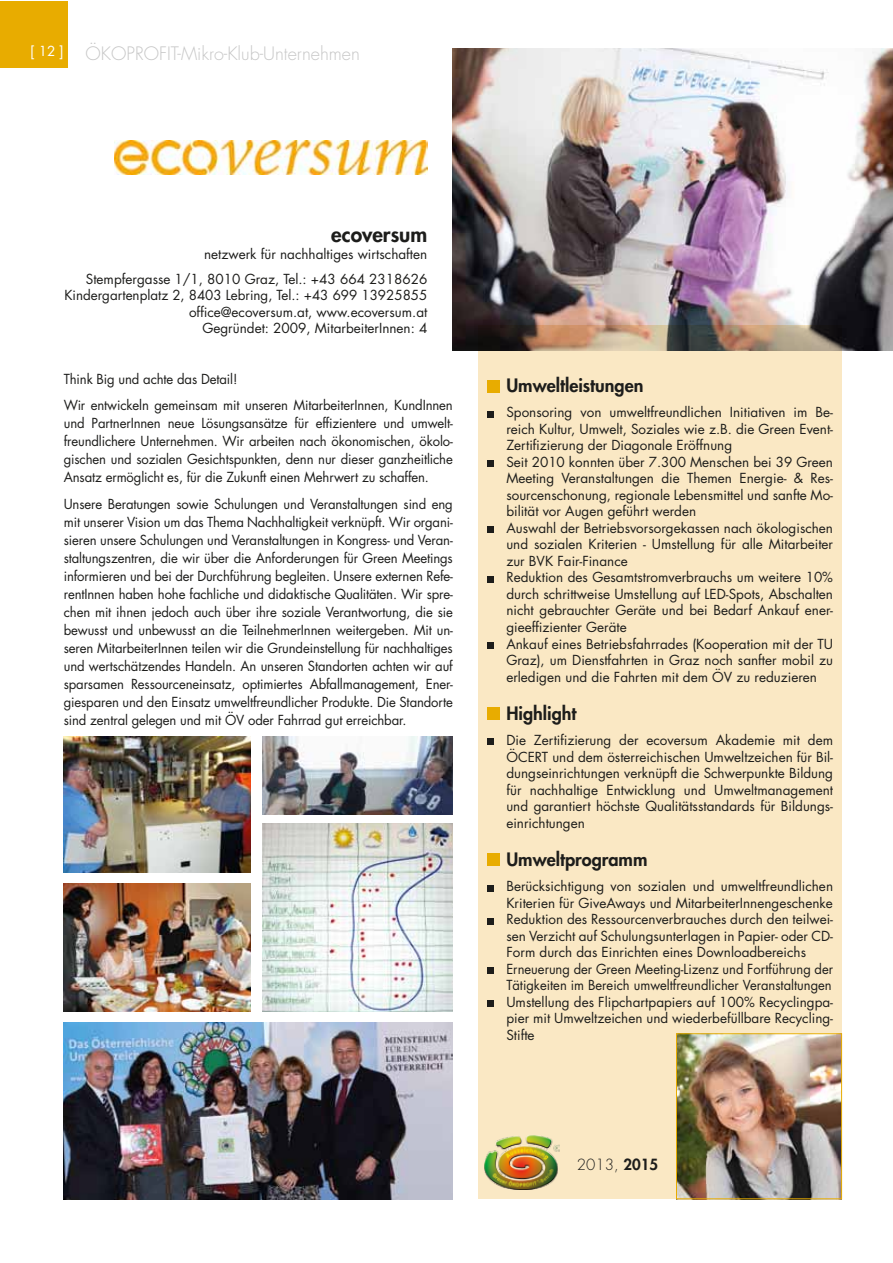
<style>
.page{position:relative;width:893px;height:1263px;background:#fff}
.page>*{position:absolute;margin:0;border:0;box-sizing:border-box;transform-origin:0 0}
.t1{font:800 21px "Futura";color:#1d1d1b}
.t2{font:800 18px "Futura";color:#1d1d1b}
.t3{font:300 18px "Futura";color:#c6c6c6}
.t4{font:300 15px "Futura";color:#1d1d1b}
.t5{font:13.5px/16.5px "Futura";color:#1d1d1b}
.s1{font-weight:800}
</style>
<div class="page">
<div style="left:0;top:1px;width:68px;height:67px;background:#e8ac00"></div>
<img style="left:453px;top:49px;width:439px;height:302px">
<div style="left:478px;top:325px;width:364px;height:874px;background:#fae8c4"></div>
<img style="left:678px;top:1035px;width:162px;height:162px">
<div style="left:676px;top:1033px;width:166px;height:166px;border:1px solid #e8ac00"></div>
<img style="left:485px;top:1135px;width:75px;height:54px">
<div style="left:487px;top:380px;width:13px;height:12px;background:#e8ac00"></div>
<div style="left:487px;top:411px;width:7px;height:6px;background:#1d1d1b"></div>
<div style="left:487px;top:461px;width:7px;height:6px;background:#1d1d1b"></div>
<div style="left:487px;top:527px;width:7px;height:6px;background:#1d1d1b"></div>
<div style="left:487px;top:576px;width:7px;height:6px;background:#1d1d1b"></div>
<div style="left:487px;top:642px;width:7px;height:6px;background:#1d1d1b"></div>
<div style="left:487px;top:707px;width:13px;height:13px;background:#e8ac00"></div>
<div style="left:487px;top:739px;width:7px;height:6px;background:#1d1d1b"></div>
<div style="left:487px;top:853px;width:13px;height:13px;background:#e8ac00"></div>
<div style="left:487px;top:885px;width:7px;height:6px;background:#1d1d1b"></div>
<div style="left:487px;top:918px;width:7px;height:6px;background:#1d1d1b"></div>
<div style="left:487px;top:967px;width:7px;height:7px;background:#1d1d1b"></div>
<div style="left:487px;top:1000px;width:7px;height:7px;background:#1d1d1b"></div>
<img style="left:263px;top:823px;width:190px;height:188px">
<img style="left:64px;top:883px;width:187px;height:128px">
<img style="left:64px;top:1023px;width:389px;height:176px">
<img style="left:115px;top:140px;width:312px;height:35px">
<img style="left:263px;top:737px;width:190px;height:77px">
<img style="left:64px;top:737px;width:187px;height:135px">
<h2 class="t3" style="left:30px;top:41px;width:331px"><sup>[</sup> <sup>12</sup> <sup>]</sup> ÖKOPROFIT-Mikro-Klub-Unternehmen</h2>
<h1 class="t1" style="left:331px;top:220px;width:98px">ecoversum</h1>
<p class="t5" style="left:86px;top:241px;width:343px;line-height:25px;text-align:right">netzwerk für nachhaltiges wirtschaften<br>Stempfergasse 1/1, 8010 Graz, Tel.: +43 664 2318626</p>
<p class="t5" style="left:64px;top:287px;width:364px;text-align:right">Kindergartenplatz 2, 8403 Lebring, Tel.: +43 699 13925855 office@ecoversum.at, www.ecoversum.at<br>Gegründet: 2009, MitarbeiterInnen: 4</p>
<p class="t5" style="left:64px;top:365px;width:391px;line-height:26.5px">Think Big und achte das Detail!<br>Wir entwickeln gemeinsam mit unseren MitarbeiterInnen, KundInnen</p>
<p class="t5" style="left:64px;top:414px;width:391px;line-height:18px;text-align:justify">und PartnerInnen neue Lösungsansätze für effizientere und umwelt&shy;freundlichere Unternehmen. Wir arbeiten nach ökonomischen, ökolo&shy;gischen und sozialen Gesichtspunkten, denn nur dieser ganzheitliche Ansatz ermöglicht es, für die Zukunft einen Mehrwert zu schaffen.</p>
<p class="t5" style="left:64px;top:495px;width:391px;line-height:18px;text-align:justify">Unsere Beratungen sowie Schulungen und Veranstaltungen sind eng mit unserer Vision um das Thema Nachhaltigkeit verknüpft. Wir organi&shy;sieren unsere Schulungen und Veranstaltungen in Kongress- und Veran&shy;staltungszentren, die wir über die Anforderungen für Green Meetings informieren und bei der Durchführung begleiten. Unsere externen Refe&shy;rentInnen haben hohe fachliche und didaktische Qualitäten. Wir spre&shy;chen mit ihnen jedoch auch über ihre soziale Verantwortung, die sie bewusst und unbewusst an die TeilnehmerInnen weitergeben. Mit un&shy;seren MitarbeiterInnen teilen wir die Grundeinstellung für nachhaltiges und wertschätzendes Handeln. An unseren Standorten achten wir auf sparsamen Ressourceneinsatz, optimiertes Abfallmanagement, Ener&shy;giesparen und den Einsatz umweltfreundlicher Produkte. Die Standorte sind zentral gelegen und mit ÖV oder Fahrrad gut erreichbar.</p>
<h2 class="t2" style="left:506px;top:374px;width:139px">Umweltleistungen</h2>
<p class="t5" style="left:506px;top:404px;width:328px">Sponsoring von umweltfreundlichen Initiativen im Be&shy;reich Kultur, Umwelt, Soziales wie z.B. die Green Event-Zertifizierung der Diagonale Eröffnung<br>Seit 2010 konnten über 7.300 Menschen bei 39 Green Meeting Veranstaltungen die Themen Energie- &amp; Res&shy;sourcenschonung, regionale Lebensmittel und sanfte Mo&shy;bilität vor Augen geführt werden<br>Auswahl der Betriebsvorsorgekassen nach ökologischen und sozialen Kriterien - Umstellung für alle Mitarbeiter zur BVK Fair-Finance<br>Reduktion des Gesamtstromverbrauchs um weitere 10% durch schrittweise Umstellung auf LED-Spots, Abschalten nicht gebrauchter Geräte und bei Bedarf Ankauf ener&shy;gieeffizienter Geräte<br>Ankauf eines Betriebsfahrrades (Kooperation mit der TU Graz), um Dienstfahrten in Graz noch sanfter mobil zu erledigen und die Fahrten mit dem ÖV zu reduzieren</p>
<h2 class="t2" style="left:506px;top:701px;width:72px">Highlight</h2>
<p class="t5" style="left:506px;top:732px;width:328px;text-align:justify">Die Zertifizierung der ecoversum Akademie mit dem ÖCERT und dem österreichischen Umweltzeichen für Bil&shy;dungseinrichtungen verknüpft die Schwerpunkte Bildung für nachhaltige Entwicklung und Umweltmanagement und garantiert höchste Qualitätsstandards für Bildungs&shy;einrichtungen</p>
<h2 class="t2" style="left:506px;top:847px;width:143px">Umweltprogramm</h2>
<p class="t5" style="left:506px;top:878px;width:328px">Berücksichtigung von sozialen und umweltfreundlichen Kriterien für GiveAways und MitarbeiterInnengeschenke Reduktion des Ressourcenverbrauches durch den teilwei&shy;sen Verzicht auf Schulungsunterlagen in Papier- oder CD-Form durch das Einrichten eines Downloadbereichs Erneuerung der Green Meeting-Lizenz und Fortführung der Tätigkeiten im Bereich umweltfreundlicher Veranstaltungen Umstellung des Flipchartpapiers auf 100% Recyclingpa&shy;pier mit Umweltzeichen und wiederbefüllbare Recycling-Stifte</p>
<p class="t4" style="left:577px;top:1154px;width:83px">2013, <span class="s1">2015</span></p>
</div>
